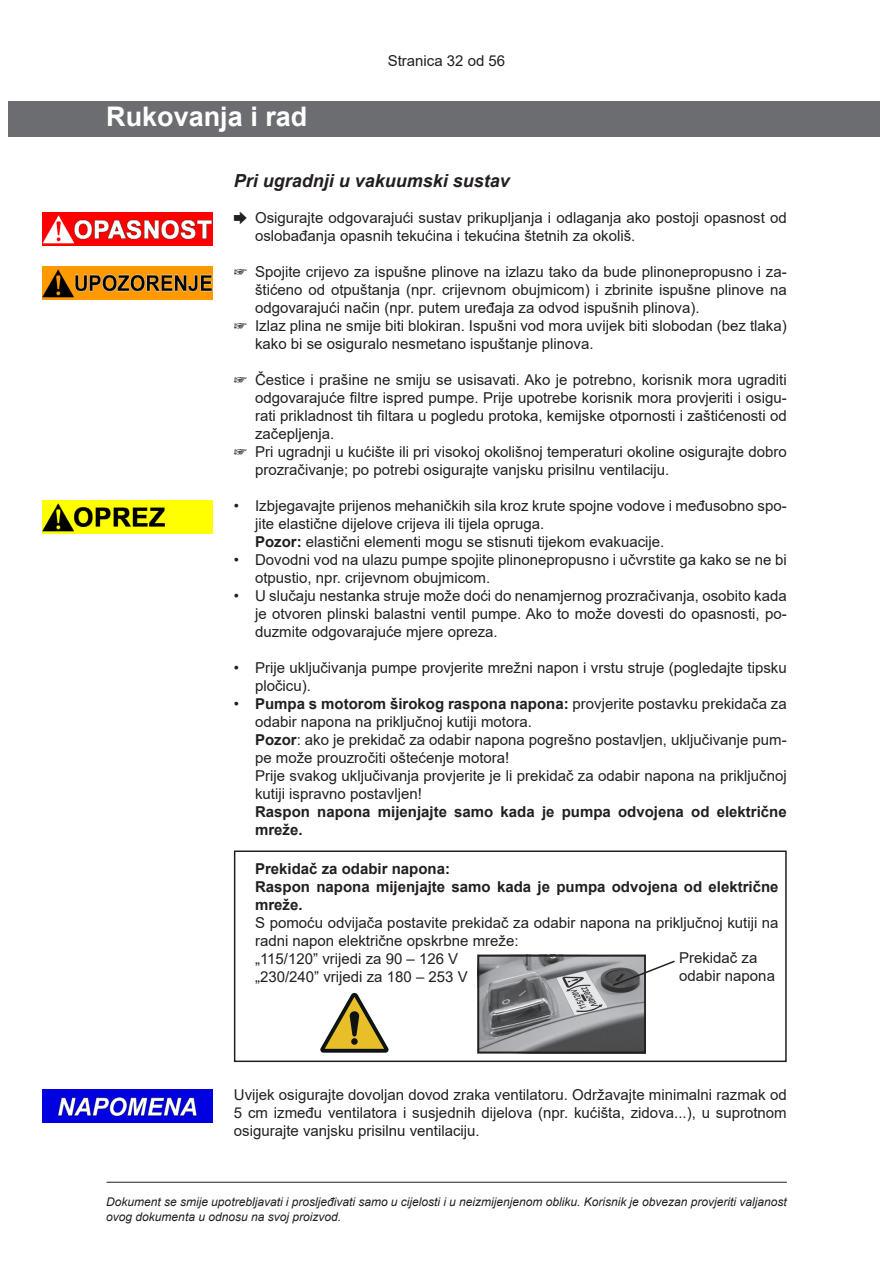
<style>
.page{position:relative;width:893px;height:1263px;background:#fff}
.page>*{position:absolute;margin:0;border:0;box-sizing:border-box;transform-origin:0 0}
.t1{font:700 27px "Arial";color:#fff}
.t2{font:italic 700 18px "Arial";color:#231f20}
.t3{font:15px/18px "Arial";color:#231f20}
.t4{font:700 15px/18px "Arial";color:#231f20}
.t5{font:italic 12px/14.4px "Arial";color:#231f20}
.s1{font-family:"Arial Unicode MS"}
.s2{font-weight:700}
</style>
<div class="page">
<hr style="left:106px;top:1182px;width:681px;height:1px;background:#231f20">
<img style="left:480px;top:958px;width:163px;height:92px">
<div style="left:8px;top:101px;width:871px;height:36px;background:#6c6d70"></div>
<img style="left:42px;top:212px;width:171px;height:33px">
<img style="left:42px;top:266px;width:171px;height:34px">
<img style="left:42px;top:500px;width:171px;height:34px">
<div style="left:234px;top:850px;width:553px;height:212px;border:2px solid #231f20"></div>
<img style="left:42px;top:1089px;width:171px;height:33px">
<div style="left:477px;top:955px;width:169px;height:98px;border:2px solid #231f20"></div>
<svg style="left:611px;top:959px;width:64px;height:28px"></svg>
<svg style="left:320px;top:993px;width:68px;height:60px"></svg>
<h1 class="t1" style="left:106px;top:97px;width:203px">Rukovanja i rad</h1>
<p class="t3" style="left:388px;top:51px;width:119px">Stranica 32 od 56</p>
<p class="t2" style="left:234px;top:169px;width:278px">Pri ugradnji u vakuumski sustav</p>
<p class="t3" style="left:255px;top:209px;width:533px;text-indent:-21px"><span class="s1">➨</span> Osigurajte odgovarajući sustav prikupljanja i odlaganja ako postoji opasnost od oslobađanja opasnih tekućina i tekućina štetnih za okoliš.</p>
<p class="t3" style="left:234px;top:263px;width:554px"><span class="s1">☞</span> Spojite crijevo za ispušne plinove na izlazu tako da bude plinonepropusno i za-</p>
<p class="t3" style="left:255px;top:281px;width:533px">štićeno od otpuštanja (npr. crijevnom obujmicom) i zbrinite ispušne plinove na</p>
<p class="t3" style="left:255px;top:299px;width:446px">odgovarajući način (npr. putem uređaja za odvod ispušnih plinova).</p>
<p class="t3" style="left:234px;top:317px;width:554px"><span class="s1">☞</span> Izlaz plina ne smije biti blokiran. Ispušni vod mora uvijek biti slobodan (bez tlaka)</p>
<p class="t3" style="left:255px;top:335px;width:340px">kako bi se osiguralo nesmetano ispuštanje plinova.</p>
<p class="t3" style="left:234px;top:371px;width:554px"><span class="s1">☞</span> Čestice i prašine ne smiju se usisavati. Ako je potrebno, korisnik mora ugraditi</p>
<p class="t3" style="left:255px;top:389px;width:533px">odgovarajuće filtre ispred pumpe. Prije upotrebe korisnik mora provjeriti i osigu-</p>
<p class="t3" style="left:255px;top:407px;width:533px">rati prikladnost tih filtara u pogledu protoka, kemijske otpornosti i zaštićenosti od</p>
<p class="t3" style="left:255px;top:425px;width:81px">začepljenja.</p>
<p class="t3" style="left:234px;top:443px;width:554px"><span class="s1">☞</span> Pri ugradnji u kućište ili pri visokoj okolišnoj temperaturi okoline osigurajte dobro</p>
<p class="t3" style="left:255px;top:461px;width:416px">prozračivanje; po potrebi osigurajte vanjsku prisilnu ventilaciju.</p>
<p class="t3" style="left:255px;top:497px;width:533px;text-indent:-21px">• Izbjegavajte prijenos mehaničkih sila kroz krute spojne vodove i međusobno spo&shy;jite elastične dijelove crijeva ili tijela opruga.<br><span class="s2">Pozor:</span> elastični elementi mogu se stisnuti tijekom evakuacije.</p>
<p class="t3" style="left:255px;top:551px;width:533px;text-indent:-21px">• Dovodni vod na ulazu pumpe spojite plinonepropusno i učvrstite ga kako se ne bi otpustio, npr. crijevnom obujmicom.</p>
<p class="t3" style="left:255px;top:587px;width:533px;text-align:justify;text-indent:-21px">• U slučaju nestanka struje može doći do nenamjernog prozračivanja, osobito kada je otvoren plinski balastni ventil pumpe. Ako to može dovesti do opasnosti, po&shy;duzmite odgovarajuće mjere opreza.</p>
<p class="t3" style="left:255px;top:659px;width:533px;text-indent:-21px">• Prije uključivanja pumpe provjerite mrežni napon i vrstu struje (pogledajte tipsku pločicu).</p>
<p class="t3" style="left:255px;top:695px;width:533px;text-indent:-21px">• <span class="s2">Pumpa s motorom širokog raspona napona:</span> provjerite postavku prekidača za odabir napona na priključnoj kutiji motora.<br><span class="s2">Pozor</span>: ako je prekidač za odabir napona pogrešno postavljen, uključivanje pum&shy;pe može prouzročiti oštećenje motora!<br>Prije svakog uključivanja provjerite je li prekidač za odabir napona na priključnoj kutiji ispravno postavljen!</p>
<p class="t4" style="left:255px;top:803px;width:533px">Raspon napona mijenjajte samo kada je pumpa odvojena od električne mreže.</p>
<p class="t4" style="left:255px;top:860px;width:525px">Prekidač za odabir napona:<br>Raspon napona mijenjajte samo kada je pumpa odvojena od električne mreže.</p>
<p class="t3" style="left:255px;top:914px;width:525px">S pomoću odvijača postavite prekidač za odabir napona na priključnoj kutiji na radni napon električne opskrbne mreže:<br>„115/120” vrijedi za 90 – 126 V<br>„230/240” vrijedi za 180 – 253 V</p>
<p class="t3" style="left:679px;top:949px;width:97px">Prekidač za odabir napona</p>
<p class="t3" style="left:234px;top:1085px;width:554px;text-align:justify">Uvijek osigurajte dovoljan dovod zraka ventilatoru. Održavajte minimalni razmak od 5 cm između ventilatora i susjednih dijelova (npr. kućišta, zidova...), u suprotnom osigurajte vanjsku prisilnu ventilaciju.</p>
<p class="t5" style="left:106px;top:1195px;width:682px">Dokument se smije upotrebljavati i prosljeđivati samo u cijelosti i u neizmijenjenom obliku. Korisnik je obvezan provjeriti valjanost ovog dokumenta u odnosu na svoj proizvod.</p>
</div>
